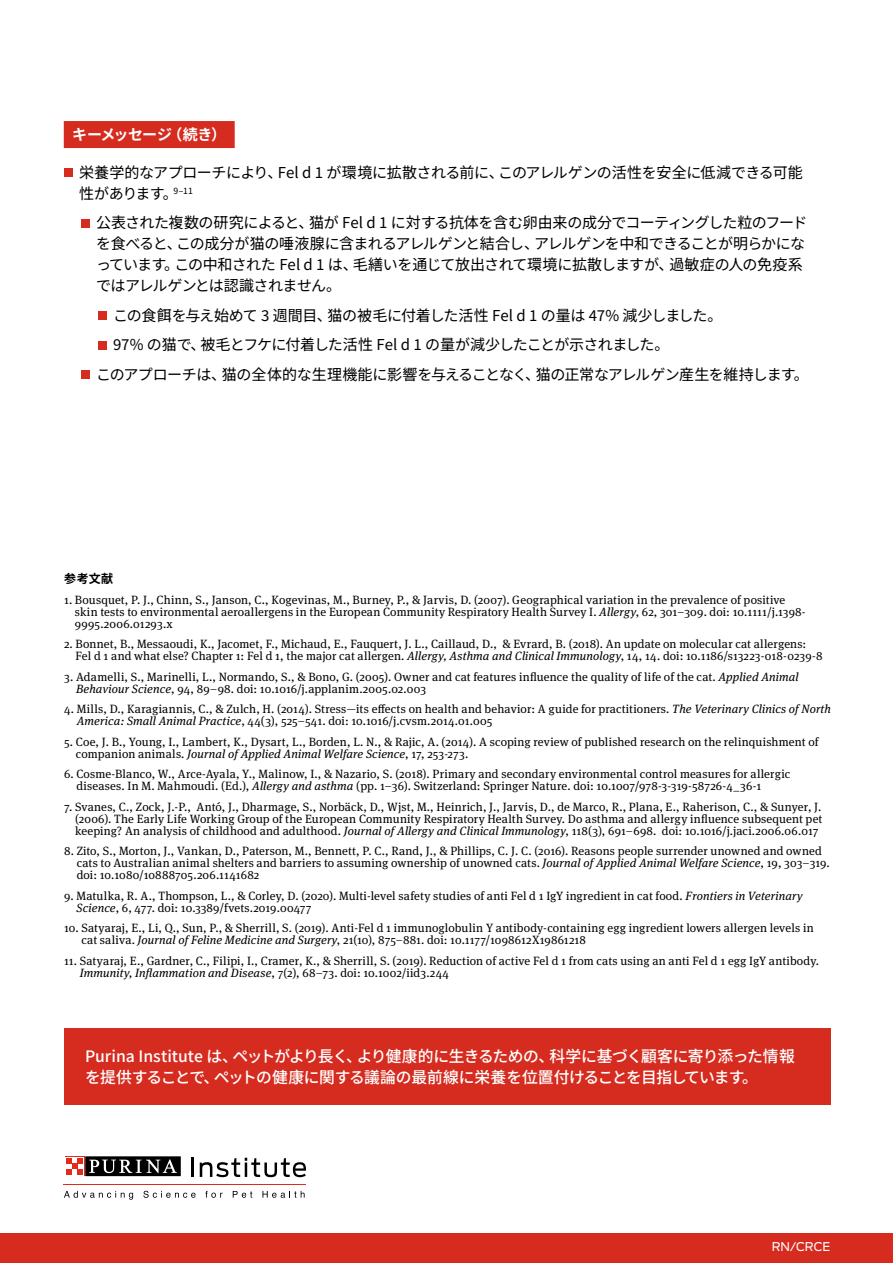
<style>
.page{position:relative;width:893px;height:1263px;background:#fff}
.page>*{position:absolute;margin:0;border:0;box-sizing:border-box;transform-origin:0 0}
.t1{font:500 15.75px/21.8px "Noto Sans JP";letter-spacing:-.015em;color:#fff}
.t2{font:15px/21px "Noto Sans JP";letter-spacing:-.03em;color:#000}
.t3{font:700 15px "Noto Sans JP";letter-spacing:-.025em;color:#fff}
.t4{font:12px/12px "Meta Serif Pro";letter-spacing:.015em;color:#000}
.t5{font:12px "Antenna";color:#fff}
.t6{font:700 12px "Noto Sans JP";color:#000}
.s1{font-style:italic}
</style>
<div class="page">
<div style="left:0;top:1233px;width:893px;height:30px;background:#d62b1f"></div>
<hr style="left:64px;top:1184px;width:242px;height:1px;background:#e52a1b">
<svg style="left:192px;top:1158px;width:2px;height:19px"></svg>
<svg style="left:200px;top:1158px;width:106px;height:19px"></svg>
<svg style="left:64px;top:1191px;width:69px;height:9px"></svg>
<svg style="left:143px;top:1191px;width:53px;height:7px"></svg>
<svg style="left:205px;top:1191px;width:18px;height:7px"></svg>
<svg style="left:233px;top:1191px;width:19px;height:7px"></svg>
<svg style="left:262px;top:1191px;width:43px;height:7px"></svg>
<svg style="left:85px;top:1176px;width:96px;height:1px"></svg>
<svg style="left:65px;top:1156px;width:20px;height:20px"></svg>
<div style="left:85px;top:1156px;width:96px;height:20px;background:#000"></div>
<svg style="left:89px;top:1159px;width:88px;height:14px"></svg>
<div style="left:65px;top:1157px;width:19px;height:18px;background:#fff"></div>
<svg style="left:66px;top:1158px;width:17px;height:17px"></svg>
<div style="left:64px;top:121px;width:171px;height:27px;background:#d62b1f"></div>
<div style="left:64px;top:168px;width:8px;height:9px;background:#d62b1f"></div>
<div style="left:81px;top:219px;width:8px;height:8px;background:#d62b1f"></div>
<div style="left:98px;top:311px;width:8px;height:9px;background:#d62b1f"></div>
<div style="left:98px;top:341px;width:8px;height:8px;background:#d62b1f"></div>
<div style="left:81px;top:370px;width:8px;height:9px;background:#d62b1f"></div>
<div style="left:64px;top:1028px;width:766px;height:77px;background:#d62b1f"></div>
<p class="t3" style="left:72px;top:126px;width:155px">キーメッセージ（続き）</p>
<p class="t2" style="left:79px;top:162px;width:725px">栄養学的なアプローチにより、Fel d 1 が環境に拡散される前に、このアレルゲンの活性を安全に低減できる可能性があります。<sup>9–11</sup></p>
<p class="t2" style="left:96px;top:212px;width:713px">公表された複数の研究によると、猫が Fel d 1 に対する抗体を含む卵由来の成分でコーティングした粒のフードを食べると、この成分が猫の唾液腺に含まれるアレルゲンと結合し、アレルゲンを中和できることが明らかになっています。この中和された Fel d 1 は、毛繕いを通じて放出されて環境に拡散しますが、過敏症の人の免疫系ではアレルゲンとは認識されません。</p>
<p class="t2" style="left:113px;top:305px;width:611px">この食餌を与え始めて 3 週間目、猫の被毛に付着した活性 Fel d 1 の量は 47% 減少しました。</p>
<p class="t2" style="left:113px;top:334px;width:558px">97% の猫で、被毛とフケに付着した活性 Fel d 1 の量が減少したことが示されました。</p>
<p class="t2" style="left:96px;top:364px;width:714px">このアプローチは、猫の全体的な生理機能に影響を与えることなく、猫の正常なアレルゲン産生を維持します。</p>
<p class="t6" style="left:64px;top:572px;width:51px">参考文献</p>
<p class="t4" style="left:75px;top:593px;width:732px;text-indent:-11px">1. Bousquet, P. J., Chinn, S., Janson, C., Kogevinas, M., Burney, P., &amp; Jarvis, D. (2007). Geographical variation in the prevalence of positive skin tests to environmental aeroallergens in the European Community Respiratory Health Survey I. <span class="s1">Allergy</span>, 62, 301–309. doi: 10.1111/j.1398-<br>9995.2006.01293.x</p>
<p class="t4" style="left:76px;top:637px;width:748px;text-indent:-12px">2. Bonnet, B., Messaoudi, K., Jacomet, F., Michaud, E., Fauquert, J. L., Caillaud, D., &amp; Evrard, B. (2018). An update on molecular cat allergens:<br>Fel d 1 and what else? Chapter 1: Fel d 1, the major cat allergen. <span class="s1">Allergy, Asthma and Clinical Immunology</span>, 14, 14. doi: 10.1186/s13223-018-0239-8</p>
<p class="t4" style="left:76px;top:670px;width:724px;text-indent:-12px">3. Adamelli, S., Marinelli, L., Normando, S., &amp; Bono, G. (2005). Owner and cat features influence the quality of life of the cat. <span class="s1">Applied Animal<br>Behaviour Science</span>, 94, 89–98. doi: 10.1016/j.applanim.2005.02.003</p>
<p class="t4" style="left:77px;top:702px;width:756px;text-indent:-13px">4. Mills, D., Karagiannis, C., &amp; Zulch, H. (2014). Stress—its effects on health and behavior: A guide for practitioners. <span class="s1">The Veterinary Clinics of North<br>America: Small Animal Practice</span>, 44(3), 525–541. doi: 10.1016/j.cvsm.2014.01.005</p>
<p class="t4" style="left:76px;top:735px;width:744px;text-indent:-12px">5. Coe, J. B., Young, I., Lambert, K., Dysart, L., Borden, L. N., &amp; Rajic, A. (2014). A scoping review of published research on the relinquishment of companion animals. <span class="s1">Journal of Applied Animal Welfare Science</span>, 17, 253-273.</p>
<p class="t4" style="left:76px;top:767px;width:715px;text-indent:-12px">6. Cosme-Blanco, W., Arce-Ayala, Y., Malinow, I., &amp; Nazario, S. (2018). Primary and secondary environmental control measures for allergic diseases. In M. Mahmoudi. (Ed.), <span class="s1">Allergy and asthma</span> (pp. 1–36). Switzerland: Springer Nature. doi: 10.1007/978-3-319-58726-4_36-1</p>
<p class="t4" style="left:75px;top:800px;width:749px;text-align:justify;text-indent:-11px">7. Svanes, C., Zock, J.-P., Antó, J., Dharmage, S., Norbäck, D., Wjst, M., Heinrich, J., Jarvis, D., de Marco, R., Plana, E., Raherison, C., &amp; Sunyer, J. (2006). The Early Life Working Group of the European Community Respiratory Health Survey. Do asthma and allergy influence subsequent pet keeping? An analysis of childhood and adulthood. <span class="s1">Journal of Allergy and Clinical Immunology</span>, 118(3), 691–698. doi: 10.1016/j.jaci.2006.06.017</p>
<p class="t4" style="left:77px;top:844px;width:755px;text-indent:-13px">8. Zito, S., Morton, J., Vankan, D., Paterson, M., Bennett, P. C., Rand, J., &amp; Phillips, C. J. C. (2016). Reasons people surrender unowned and owned cats to Australian animal shelters and barriers to assuming ownership of unowned cats. <span class="s1">Journal of Applied Animal Welfare Science</span>, 19, 303–319. doi: 10.1080/10888705.206.1141682</p>
<p class="t4" style="left:76px;top:889px;width:728px;text-indent:-12px">9. Matulka, R. A., Thompson, L., &amp; Corley, D. (2020). Multi-level safety studies of anti Fel d 1 IgY ingredient in cat food. <span class="s1">Frontiers in Veterinary<br>Science</span>, 6, 477. doi: 10.3389/fvets.2019.00477</p>
<p class="t4" style="left:81px;top:921px;width:734px;text-indent:-17px">10. Satyaraj, E., Li, Q., Sun, P., &amp; Sherrill, S. (2019). Anti-Fel d 1 immunoglobulin Y antibody-containing egg ingredient lowers allergen levels in cat saliva. <span class="s1">Journal of Feline Medicine and Surgery</span>, 21(10), 875–881. doi: 10.1177/1098612X19861218</p>
<p class="t4" style="left:80px;top:954px;width:741px;text-indent:-16px">11. Satyaraj, E., Gardner, C., Filipi, I., Cramer, K., &amp; Sherrill, S. (2019). Reduction of active Fel d 1 from cats using an anti Fel d 1 egg IgY antibody.<br><span class="s1">Immunity, Inflammation and Disease</span>, 7(2), 68–73. doi: 10.1002/iid3.244</p>
<h1 class="t1" style="left:85px;top:1045px;width:711px">Purina Institute は、ペットがより長く、より健康的に生きるための、科学に基づく顧客に寄り添った情報を提供することで、ペットの健康に関する議論の最前線に栄養を位置付けることを目指しています。</h1>
<p class="t5" style="left:772px;top:1239px;width:60px">RN/CRCE</p>
</div>
